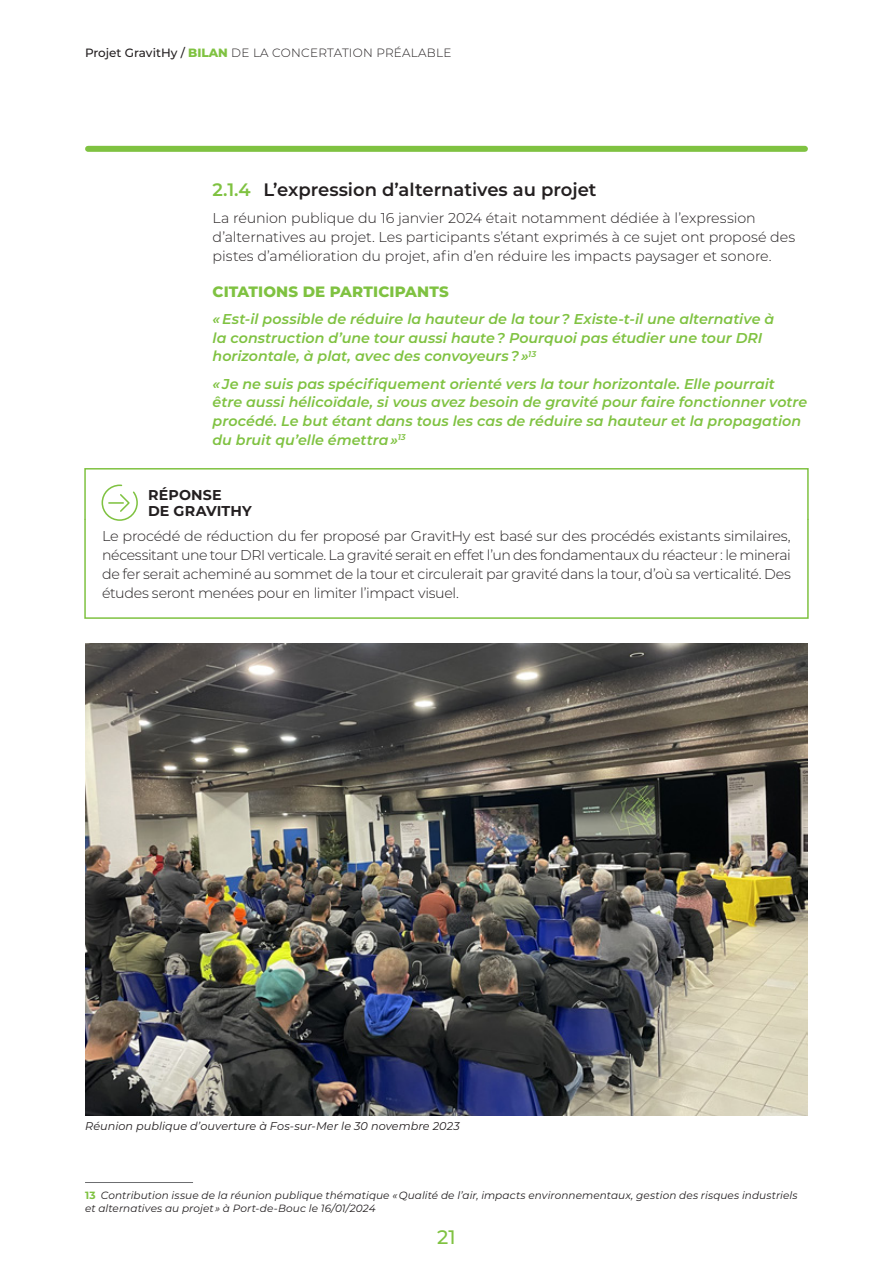
<style>
.page{position:relative;width:893px;height:1263px;background:#fff}
.page>*{position:absolute;margin:0;border:0;box-sizing:border-box;transform-origin:0 0}
.t1{font:500 19.5px "Montserrat";color:#7fc241}
.t2{font:600 18px "Montserrat";color:#231f20}
.t3{font:800 15px "Montserrat";letter-spacing:.01em;color:#7fc241}
.t4{font:300 14.25px/18.8px "Montserrat";letter-spacing:-.01em;color:#231f20}
.t5{font:italic 600 14.25px/18.8px "Montserrat";color:#7fc241}
.t6{font:700 14.25px/16.5px "Montserrat";letter-spacing:.01em;color:#231f20}
.t7{font:300 12px "Montserrat";letter-spacing:.02em;color:#231f20}
.t8{font:italic 11.25px "Montserrat";letter-spacing:.005em;color:#231f20}
.t9{font:italic 10.5px/12.6px "Montserrat";letter-spacing:.01em;color:#231f20}
.s1{font-weight:500}
.s2{font-weight:800;color:#7fc241}
.s3{color:#7fc241}
.s4{font-weight:700;font-style:normal;color:#7fc241}
</style>
<div class="page">
<div style="left:88px;top:146px;width:717px;height:6px;background:#7fc241"></div>
<div style="left:84px;top:468px;width:725px;height:52px;border:2px solid #7fc241"></div>
<div style="left:84px;top:518px;width:725px;height:101px;border:2px solid #7fc241"></div>
<svg style="left:101px;top:484px;width:38px;height:37px"></svg>
<img style="left:85px;top:643px;width:723px;height:472px">
<hr style="left:85px;top:1182px;width:108px;height:1px;background:#6c6d70">
<p class="t7" style="left:85px;top:45px;width:368px"><span class="s1">Projet GravitHy /</span> <span class="s2">BILAN</span> DE LA CONCERTATION PRÉALABLE</p>
<p class="t2" style="left:213px;top:177px;width:385px"><span class="s3">2.1.4</span> L’expression d’alternatives au projet</p>
<p class="t4" style="left:213px;top:208px;width:584px">La réunion publique du 16 janvier 2024 était notamment dédiée à l’expression d’alternatives au projet. Les participants s’étant exprimés à ce sujet ont proposé des pistes d’amélioration du projet, afin d’en réduire les impacts paysager et sonore.</p>
<p class="t3" style="left:213px;top:280px;width:238px">CITATIONS DE PARTICIPANTS</p>
<p class="t5" style="left:213px;top:309px;width:563px">« Est-il possible de réduire la hauteur de la tour ? Existe-t-il une alternative à la construction d’une tour aussi haute ? Pourquoi pas étudier une tour DRI horizontale, à plat, avec des convoyeurs ? »<sup>13</sup></p>
<p class="t5" style="left:213px;top:373px;width:596px">« Je ne suis pas spécifiquement orienté vers la tour horizontale. Elle pourrait être aussi hélicoïdale, si vous avez besoin de gravité pour faire fonctionner votre procédé. Le but étant dans tous les cas de réduire sa hauteur et la propagation du bruit qu’elle émettra »<sup>13</sup></p>
<p class="t6" style="left:148px;top:486px;width:105px">RÉPONSE<br>DE GRAVITHY</p>
<p class="t4" style="left:102px;top:526px;width:690px;text-align:justify">Le procédé de réduction du fer proposé par GravitHy est basé sur des procédés existants similaires, nécessitant une tour DRI verticale. La gravité serait en effet l’un des fondamentaux du réacteur : le minerai de fer serait acheminé au sommet de la tour et circulerait par gravité dans la tour, d’où sa verticalité. Des études seront menées pour en limiter l’impact visuel.</p>
<p class="t8" style="left:85px;top:1118px;width:376px">Réunion publique d’ouverture à Fos-sur-Mer le 30 novembre 2023</p>
<p class="t9" style="left:85px;top:1189px;width:714px"><span class="s4">13</span> Contribution issue de la réunion publique thématique « Qualité de l’air, impacts environnementaux, gestion des risques industriels et alternatives au projet » à Port-de-Bouc le 16/01/2024</p>
<h1 class="t1" style="left:437px;top:1223px;width:20px">21</h1>
</div>
